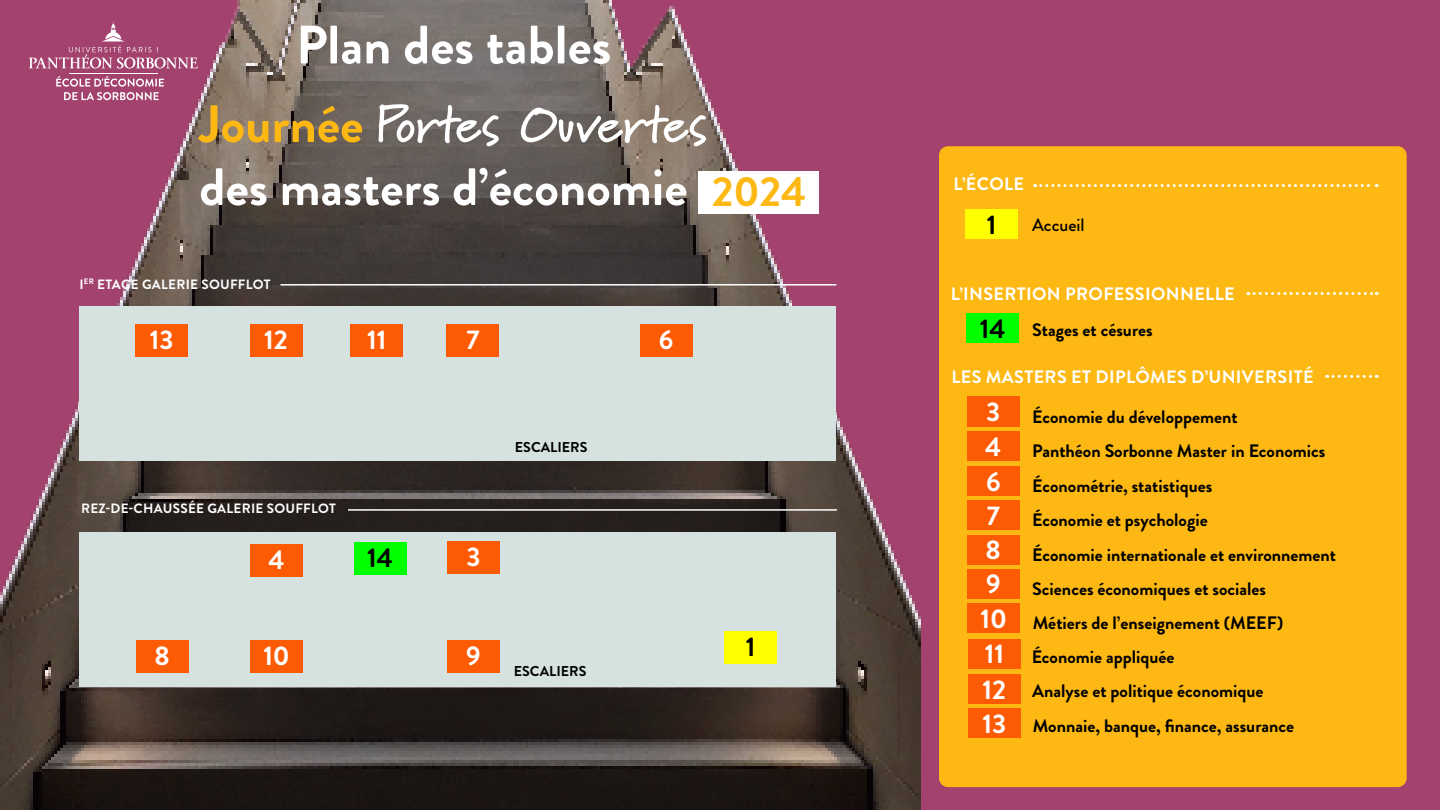
<style>
.page{position:relative;width:1440px;height:810px;background:#fff}
.page>*{position:absolute;margin:0;border:0;box-sizing:border-box;transform-origin:0 0}
.t1{font:700 54px "Brandon Grotesque";color:#fff}
.t2{font:700 52.5px "Marydale";color:#fff}
.t3{font:700 52.5px "Brandon Grotesque";color:#fff}
.t4{font:700 42px "Brandon Grotesque";color:#fdb813}
.t5{font:700 27px/34.7px "Brandon Grotesque";color:#fff}
.t6{font:700 27px "Brandon Grotesque";color:#000}
.t7{font:700 18px "Brandon Grotesque";color:#000}
.t8{font:700 18px "Brandon Grotesque";letter-spacing:.02em;color:#fff}
.t9{font:500 18px "Brandon Grotesque";color:#000}
.t10{font:700 14.25px "Brandon Grotesque";color:#000}
.t11{font:700 13.5px "Brandon Grotesque";letter-spacing:.02em;color:#fff}
.s1{font-family:"Brandon Grotesque";color:#fdb813}
</style>
<div class="page">
<div style="left:921px;top:0;width:519px;height:810px;background:#a3426e"></div>
<div style="left:939px;top:146px;width:468px;height:641px;background:#fdb813;border-radius:9px"></div>
<img style="left:0;top:0;width:921px;height:810px">
<div style="left:699px;top:171px;width:120px;height:42px;background:#fff"></div>
<div style="left:965px;top:209px;width:53px;height:30px;background:#ff0"></div>
<svg style="left:1035px;top:184px;width:342px;height:3px"></svg>
<svg style="left:1327px;top:375px;width:50px;height:3px"></svg>
<svg style="left:1248px;top:292px;width:129px;height:3px"></svg>
<hr style="left:69px;top:73px;width:89px;height:1px;background:#fff">
<svg style="left:29px;top:22px;width:169px;height:47px"></svg>
<svg style="left:56px;top:76px;width:108px;height:24px"></svg>
<div style="left:967px;top:313px;width:52px;height:30px;background:#0f0"></div>
<div style="left:967px;top:396px;width:53px;height:30px;background:#fd5a04"></div>
<div style="left:967px;top:431px;width:53px;height:30px;background:#fd5a04"></div>
<div style="left:967px;top:466px;width:53px;height:30px;background:#fd5a04"></div>
<div style="left:967px;top:500px;width:53px;height:30px;background:#fd5a04"></div>
<div style="left:967px;top:535px;width:53px;height:30px;background:#fd5a04"></div>
<div style="left:967px;top:569px;width:53px;height:30px;background:#fd5a04"></div>
<div style="left:968px;top:603px;width:52px;height:30px;background:#fd5a04"></div>
<div style="left:968px;top:639px;width:53px;height:30px;background:#fd5a04"></div>
<div style="left:968px;top:674px;width:53px;height:30px;background:#fd5a04"></div>
<div style="left:968px;top:708px;width:53px;height:30px;background:#fd5a04"></div>
<div style="left:79px;top:532px;width:757px;height:154px;background:#d5e2df"></div>
<hr style="left:348px;top:509px;width:489px;height:2px;background:#fff">
<div style="left:354px;top:542px;width:52px;height:33px;background:#0f0"></div>
<div style="left:447px;top:541px;width:53px;height:33px;background:#fd5a04"></div>
<div style="left:250px;top:640px;width:53px;height:33px;background:#fd5a04"></div>
<div style="left:250px;top:544px;width:53px;height:33px;background:#fd5a04"></div>
<div style="left:447px;top:640px;width:53px;height:33px;background:#fd5a04"></div>
<div style="left:136px;top:640px;width:52px;height:33px;background:#fd5a04"></div>
<div style="left:724px;top:631px;width:53px;height:33px;background:#ff0"></div>
<div style="left:79px;top:307px;width:757px;height:154px;background:#d5e2df"></div>
<hr style="left:280px;top:284px;width:556px;height:2px;background:#fff">
<div style="left:447px;top:324px;width:52px;height:33px;background:#fd5a04"></div>
<div style="left:351px;top:324px;width:52px;height:33px;background:#fd5a04"></div>
<div style="left:250px;top:324px;width:52px;height:33px;background:#fd5a04"></div>
<div style="left:640px;top:324px;width:53px;height:33px;background:#fd5a04"></div>
<div style="left:135px;top:324px;width:53px;height:33px;background:#fd5a04"></div>
<h1 class="t1" style="left:296px;top:7px;width:317px">Plan des tables</h1>
<h2 class="t2" style="left:199px;top:93px;width:509px"><span class="s1">Journée</span> Portes Ouvertes</h2>
<h2 class="t3" style="left:199px;top:150px;width:490px">des masters d’économie</h2>
<h3 class="t4" style="left:712px;top:162px;width:96px">2024</h3>
<p class="t11" style="left:79px;top:275px;width:193px">I<sup>ER</sup> ETAGE GALERIE SOUFFLOT</p>
<h3 class="t5" style="left:150px;top:322px;width:25px">13</h3>
<h3 class="t5" style="left:264px;top:322px;width:25px">12</h3>
<h3 class="t5" style="left:367px;top:322px;width:21px">11</h3>
<h3 class="t5" style="left:466px;top:322px;width:15px">7</h3>
<h3 class="t5" style="left:659px;top:323px;width:16px">6</h3>
<p class="t11" style="left:81px;top:499px;width:256px">REZ-DE-CHAUSSÉE GALERIE SOUFFLOT</p>
<h3 class="t5" style="left:269px;top:542px;width:18px">4</h3>
<h3 class="t6" style="left:367px;top:539px;width:27px">14</h3>
<h3 class="t5" style="left:466px;top:540px;width:16px">3</h3>
<p class="t10" style="left:515px;top:437px;width:74px">ESCALIERS</p>
<h3 class="t5" style="left:155px;top:639px;width:17px">8</h3>
<h3 class="t5" style="left:466px;top:639px;width:16px">9</h3>
<h3 class="t6" style="left:746px;top:628px;width:11px">1</h3>
<p class="t10" style="left:514px;top:661px;width:74px">ESCALIERS</p>
<h3 class="t5" style="left:263px;top:639px;width:28px">10</h3>
<p class="t8" style="left:954px;top:171px;width:72px">L’ÉCOLE</p>
<h3 class="t6" style="left:987px;top:205px;width:11px">1</h3>
<p class="t9" style="left:1032px;top:212px;width:54px">Accueil</p>
<p class="t8" style="left:951px;top:281px;width:285px">L’INSERTION PROFESSIONNELLE</p>
<h3 class="t6" style="left:980px;top:310px;width:27px">14</h3>
<p class="t7" style="left:1032px;top:318px;width:122px">Stages et césures</p>
<p class="t8" style="left:951px;top:364px;width:364px">LES MASTERS ET DIPLÔMES D’UNIVERSITÉ</p>
<h3 class="t5" style="left:981px;top:395px;width:28px">3<br>4<br>6<br>7<br>8<br>9<br>10<br>11<br>12<br>13</h3>
<p class="t7" style="left:1032px;top:404px;width:207px">Économie du développement</p>
<p class="t7" style="left:1032px;top:438px;width:295px">Panthéon Sorbonne Master in Economics</p>
<p class="t7" style="left:1032px;top:473px;width:182px">Économétrie, statistiques</p>
<p class="t7" style="left:1032px;top:507px;width:177px">Économie et psychologie</p>
<p class="t7" style="left:1032px;top:542px;width:305px">Économie internationale et environnement</p>
<p class="t7" style="left:1032px;top:576px;width:235px">Sciences économiques et sociales</p>
<p class="t7" style="left:1033px;top:611px;width:252px">Métiers de l’enseignement (MEEF)</p>
<p class="t7" style="left:1032px;top:645px;width:144px">Économie appliquée</p>
<p class="t7" style="left:1032px;top:679px;width:233px">Analyse et politique économique</p>
<p class="t7" style="left:1033px;top:713px;width:263px">Monnaie, banque, finance, assurance</p>
</div>
